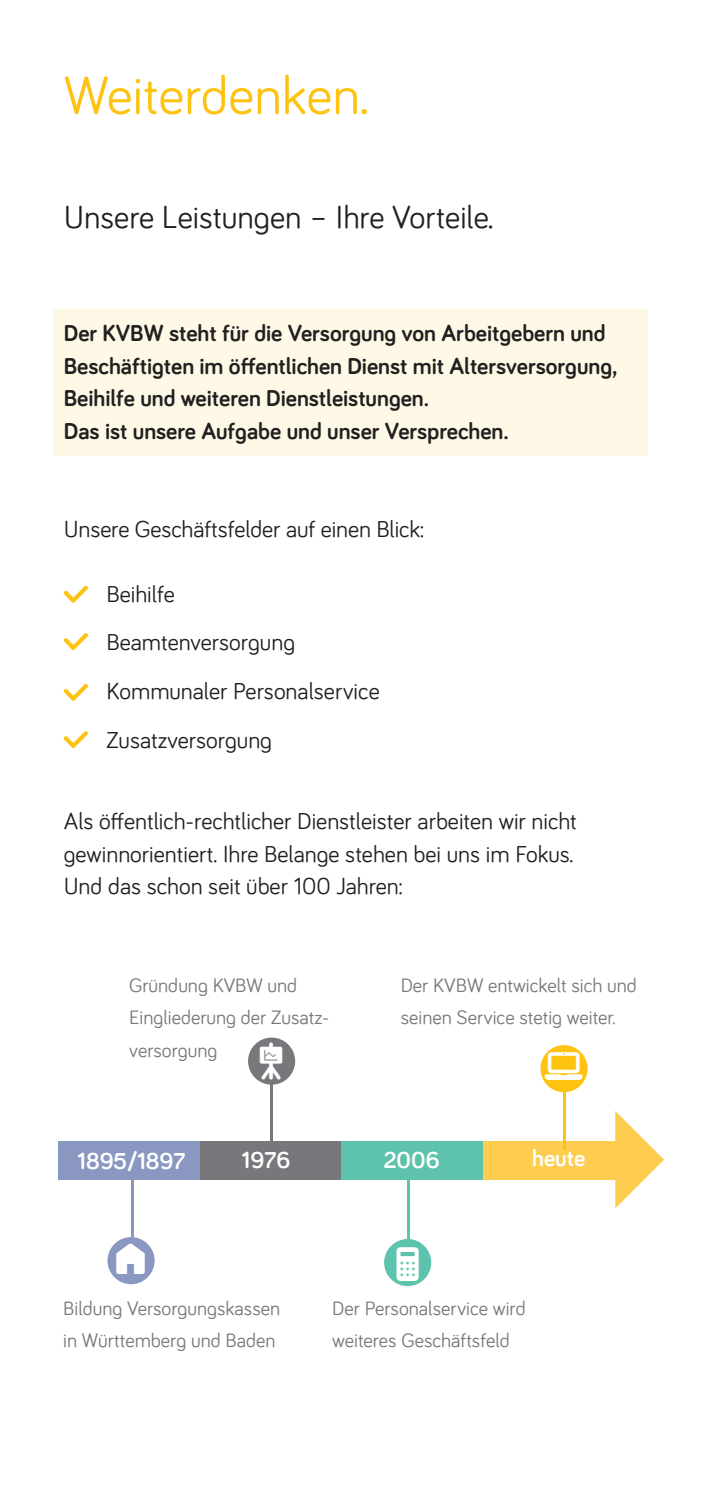
<style>
.page{position:relative;width:702px;height:1489px;background:#fff}
.page>*{position:absolute;margin:0;border:0;box-sizing:border-box;transform-origin:0 0}
.t1{font:55px "Bariol";color:#fec210}
.t2{font:32.5px "Bariol";color:#231f20}
.t3{font:23.75px/48.8px "Bariol";color:#231f20}
.t4{font:700 23.75px/32.5px "Bariol";color:#231f20}
.t5{font:700 23.75px "Bariol";color:#fff}
.t6{font:20px/32.5px "Bariol";color:#76787b}
</style>
<div class="page">
<div style="left:54px;top:309px;width:594px;height:146px;background:#fef8e6"></div>
<svg style="left:64px;top:585px;width:24px;height:17px"></svg>
<svg style="left:64px;top:684px;width:24px;height:16px"></svg>
<svg style="left:64px;top:633px;width:24px;height:17px"></svg>
<svg style="left:64px;top:731px;width:24px;height:17px"></svg>
<hr style="left:131px;top:1179px;width:2px;height:66px;background:#8a97c1">
<div style="left:107px;top:1236px;width:48px;height:48px;background:#8a97c1;border-radius:50%"></div>
<div style="left:58px;top:1140px;width:142px;height:39px;background:#8a97c1"></div>
<div style="left:200px;top:1140px;width:141px;height:39px;background:#76787b"></div>
<div style="left:248px;top:1037px;width:47px;height:47px;background:#76787b;border-radius:50%"></div>
<hr style="left:270px;top:1080px;width:2px;height:66px;background:#76787b">
<div style="left:482px;top:1140px;width:141px;height:39px;background:#fecc4e"></div>
<div style="left:540px;top:1045px;width:47px;height:47px;background:#fec210;border-radius:50%"></div>
<hr style="left:562px;top:1083px;width:3px;height:66px;background:#fec210">
<div style="left:341px;top:1140px;width:142px;height:39px;background:#5dc3ad"></div>
<div style="left:384px;top:1238px;width:47px;height:47px;background:#5dc3ad;border-radius:50%"></div>
<hr style="left:407px;top:1176px;width:2px;height:66px;background:#5dc3ad">
<svg style="left:615px;top:1111px;width:49px;height:97px"></svg>
<h1 class="t1" style="left:64px;top:58px;width:306px">Weiterdenken.</h1>
<h2 class="t2" style="left:64px;top:195px;width:431px">Unsere Leistungen – Ihre Vorteile.</h2>
<p class="t4" style="left:64px;top:316px;width:555px">Der KVBW steht für die Versorgung von Arbeitgebern und Beschäftigten im öffentlichen Dienst mit Altersversorgung, Beihilfe und weiteren Dienstleistungen.<br>Das ist unsere Aufgabe und unser Versprechen.</p>
<p class="t3" style="left:64px;top:503px;width:361px">Unsere Geschäftsfelder auf einen Blick:</p>
<p class="t3" style="left:106px;top:568px;width:275px">Beihilfe<br>Beamtenversorgung<br>Kommunaler Personalservice<br>Zusatzversorgung</p>
<p class="t3" style="left:64px;top:804px;width:514px;line-height:32.5px">Als öffentlich-rechtlicher Dienstleister arbeiten wir nicht gewinnorientiert. Ihre Belange stehen bei uns im Fokus.<br>Und das schon seit über 100 Jahren:</p>
<p class="t6" style="left:129px;top:967px;width:201px">Gründung KVBW und<br>Eingliederung der Zusatz&shy;versorgung</p>
<p class="t6" style="left:400px;top:967px;width:238px">Der KVBW entwickelt sich und seinen Service stetig weiter.</p>
<p class="t5" style="left:78px;top:1144px;width:109px">1895/1897</p>
<p class="t5" style="left:242px;top:1143px;width:50px">1976</p>
<p class="t5" style="left:383px;top:1143px;width:58px">2006</p>
<p class="t5" style="left:532px;top:1142px;width:55px">heute</p>
<p class="t6" style="left:63px;top:1290px;width:218px">Bildung Versorgungskassen in Württemberg und Baden</p>
<p class="t6" style="left:332px;top:1290px;width:195px">Der Personalservice wird weiteres Geschäftsfeld</p>
</div>
